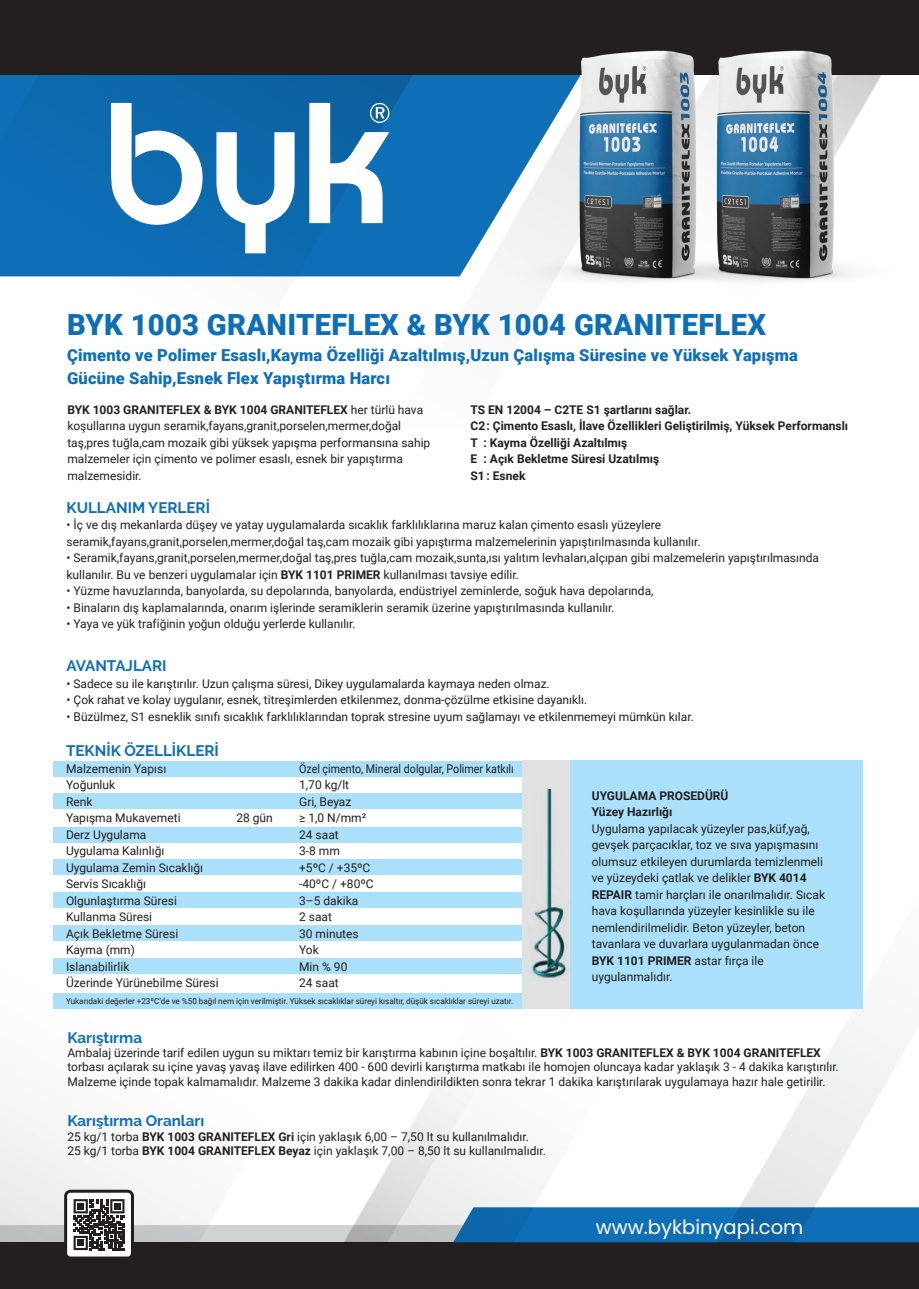
<style>
.page{position:relative;width:919px;height:1289px;background:#fff}
.page>*{position:absolute;margin:0;border:0;box-sizing:border-box;transform-origin:0 0}
.t1{font:900 29.1px "Roboto";letter-spacing:.01em;color:#0e6fb7}
.t2{font:19.5px "Poppins";color:#fff}
.t3{font:900 16.5px/22.5px "Roboto";letter-spacing:.01em;color:#0e6fb7}
.t4{font:700 15.15px "Raleway";color:#0e6fb7}
.t5{font:12px/16.5px "Roboto";color:#231f20}
.t6{font:700 12px/16.5px "Roboto";color:#231f20}
.t7{font:12px "Roboto";color:#231f20;scale:.89 1}
.t8{font:8.25px "Roboto";color:#231f20}
.s1{font-weight:700}
</style>
<div class="page">
<div style="left:0;top:1242px;width:918px;height:46px;background:#231f20"></div>
<svg style="left:636px;top:1207px;width:21px;height:35px"></svg>
<svg style="left:657px;top:1008px;width:261px;height:234px"></svg>
<svg style="left:310px;top:973px;width:326px;height:269px"></svg>
<svg style="left:0;top:940px;width:301px;height:302px"></svg>
<div style="left:0;top:0;width:918px;height:75px;background:#231f20"></div>
<div style="left:415px;top:75px;width:79px;height:202px;background:#0e6fb7"></div>
<svg style="left:0;top:75px;width:415px;height:202px;background:#0e6bb0"></svg>
<svg style="left:111px;top:103px;width:91px;height:122px"></svg>
<svg style="left:216px;top:132px;width:78px;height:121px"></svg>
<svg style="left:309px;top:103px;width:80px;height:120px"></svg>
<svg style="left:64px;top:1189px;width:70px;height:68px"></svg>
<img style="left:494px;top:52px;width:138px;height:244px">
<img style="left:632px;top:50px;width:250px;height:232px">
<div style="left:569px;top:760px;width:294px;height:248px;background:#aae0f9"></div>
<div style="left:53px;top:760px;width:469px;height:16px;background:#aae0f9"></div>
<div style="left:53px;top:793px;width:469px;height:16px;background:#aae0f9"></div>
<div style="left:53px;top:827px;width:469px;height:16px;background:#aae0f9"></div>
<div style="left:53px;top:859px;width:469px;height:16px;background:#aae0f9"></div>
<div style="left:53px;top:892px;width:469px;height:16px;background:#aae0f9"></div>
<div style="left:53px;top:925px;width:469px;height:15px;background:#aae0f9"></div>
<div style="left:53px;top:958px;width:469px;height:15px;background:#aae0f9"></div>
<div style="left:53px;top:992px;width:469px;height:16px;background:#aae0f9"></div>
<div style="left:522px;top:760px;width:47px;height:248px;background:#e0e2e1"></div>
<img style="left:531px;top:789px;width:35px;height:189px">
<h1 class="t1" style="left:67px;top:304px;width:700px">BYK 1003 GRANITEFLEX &amp; BYK 1004 GRANITEFLEX</h1>
<h3 class="t3" style="left:67px;top:343px;width:732px">Çimento ve Polimer Esaslı,Kayma Özelliği Azaltılmış,Uzun Çalışma Süresine ve Yüksek Yapışma<br>Gücüne Sahip,Esnek Flex Yapıştırma Harcı</h3>
<p class="t5" style="left:67px;top:401px;width:364px"><span class="s1">BYK 1003 GRANITEFLEX &amp; BYK 1004 GRANITEFLEX</span> her türlü hava koşullarına uygun seramik,fayans,granit,porselen,mermer,doğal taş,pres tuğla,cam mozaik gibi yüksek yapışma performansına sahip malzemeler için çimento ve polimer esaslı, esnek bir yapıştırma malzemesidir.</p>
<p class="t6" style="left:470px;top:401px;width:379px">TS EN 12004 – C2TE S1 şartlarını sağlar.<br>C2 : Çimento Esaslı, İlave Özellikleri Geliştirilmiş, Yüksek Performanslı T : Kayma Özelliği Azaltılmış<br>E : Açık Bekletme Süresi Uzatılmış<br>S1 : Esnek</p>
<p class="t4" style="left:66px;top:499px;width:145px">KULLANIM YERLERİ</p>
<p class="t5" style="left:66px;top:516px;width:635px">• İç ve dış mekanlarda düşey ve yatay uygulamalarda sıcaklık farklılıklarına maruz kalan çimento esaslı yüzeylere seramik,fayans,granit,porselen,mermer,doğal taş,cam mozaik gibi yapıştırma malzemelerinin yapıştırılmasında kullanılır.</p>
<p class="t5" style="left:66px;top:549px;width:754px">• Seramik,fayans,granit,porselen,mermer,doğal taş,pres tuğla,cam mozaik,sunta,ısı yalıtım levhaları,alçıpan gibi malzemelerin yapıştırılmasında kullanılır. Bu ve benzeri uygulamalar için <span class="s1">BYK 1101 PRIMER</span> kullanılması tavsiye edilir.</p>
<p class="t5" style="left:66px;top:582px;width:588px">• Yüzme havuzlarında, banyolarda, su depolarında, banyolarda, endüstriyel zeminlerde, soğuk hava depolarında,</p>
<p class="t5" style="left:66px;top:599px;width:549px">• Binaların dış kaplamalarında, onarım işlerinde seramiklerin seramik üzerine yapıştırılmasında kullanılır.</p>
<p class="t5" style="left:66px;top:615px;width:291px">• Yaya ve yük trafiğinin yoğun olduğu yerlerde kullanılır.</p>
<p class="t4" style="left:66px;top:657px;width:102px">AVANTAJLARI</p>
<p class="t5" style="left:66px;top:674px;width:485px">• Sadece su ile karıştırılır. Uzun çalışma süresi, Dikey uygulamalarda kaymaya neden olmaz.</p>
<p class="t5" style="left:66px;top:691px;width:522px">• Çok rahat ve kolay uygulanır, esnek, titreşimlerden etkilenmez, donma-çözülme etkisine dayanıklı.</p>
<p class="t5" style="left:66px;top:707px;width:628px">• Büzülmez, S1 esneklik sınıfı sıcaklık farklılıklarından toprak stresine uyum sağlamayı ve etkilenmemeyi mümkün kılar.</p>
<p class="t4" style="left:66px;top:742px;width:154px">TEKNİK ÖZELLİKLERİ</p>
<p class="t5" style="left:66px;top:759px;width:102px">Malzemenin Yapısı</p>
<p class="t7" style="left:299px;top:760px;width:243px">Özel çimento, Mineral dolgular, Polimer katkılı</p>
<p class="t5" style="left:66px;top:776px;width:51px">Yoğunluk</p>
<p class="t5" style="left:299px;top:776px;width:52px">1,70 kg/lt</p>
<p class="t5" style="left:66px;top:792px;width:28px">Renk</p>
<p class="t5" style="left:299px;top:792px;width:54px">Gri, Beyaz</p>
<p class="t5" style="left:66px;top:809px;width:116px">Yapışma Mukavemeti</p>
<p class="t5" style="left:236px;top:809px;width:38px">28 gün</p>
<p class="t5" style="left:299px;top:809px;width:68px">≥ 1,0 N/mm²</p>
<p class="t5" style="left:66px;top:825px;width:82px">Derz Uygulama</p>
<p class="t5" style="left:299px;top:825px;width:41px">24 saat</p>
<p class="t5" style="left:66px;top:842px;width:100px">Uygulama Kalınlığı</p>
<p class="t5" style="left:299px;top:842px;width:42px">3-8 mm</p>
<p class="t5" style="left:66px;top:858px;width:139px">Uygulama Zemin Sıcaklığı</p>
<p class="t5" style="left:299px;top:858px;width:73px">+5ºC / +35ºC</p>
<p class="t5" style="left:66px;top:875px;width:82px">Servis Sıcaklığı</p>
<p class="t5" style="left:299px;top:875px;width:76px">-40ºC / +80ºC</p>
<p class="t5" style="left:66px;top:891px;width:112px">Olgunlaştırma Süresi</p>
<p class="t5" style="left:299px;top:891px;width:61px">3–5 dakika</p>
<p class="t5" style="left:66px;top:908px;width:88px">Kullanma Süresi</p>
<p class="t5" style="left:299px;top:908px;width:34px">2 saat</p>
<p class="t5" style="left:66px;top:924px;width:114px">Açık Bekletme Süresi</p>
<p class="t5" style="left:299px;top:924px;width:61px">30 minutes</p>
<p class="t5" style="left:66px;top:941px;width:70px">Kayma (mm)</p>
<p class="t5" style="left:299px;top:941px;width:21px">Yok</p>
<p class="t5" style="left:66px;top:957px;width:65px">Islanabilirlik</p>
<p class="t5" style="left:299px;top:957px;width:50px">Min % 90</p>
<p class="t5" style="left:66px;top:974px;width:154px">Üzerinde Yürünebilme Süresi</p>
<p class="t5" style="left:299px;top:974px;width:41px">24 saat</p>
<p class="t8" style="left:66px;top:995px;width:448px">Yukarıdaki değerler +23ºC’de ve %50 bağıl nem için verilmiştir. Yüksek sıcaklıklar süreyi kısaltır, düşük sıcaklıklar süreyi uzatır.</p>
<p class="t6" style="left:591px;top:786px;width:138px">UYGULAMA PROSEDÜRÜ<br>Yüzey Hazırlığı</p>
<p class="t5" style="left:591px;top:819px;width:235px">Uygulama yapılacak yüzeyler pas,küf,yağ, gevşek parçacıklar, toz ve sıva yapışmasını olumsuz etkileyen durumlarda temizlenmeli ve yüzeydeki çatlak ve delikler <span class="s1">BYK 4014<br>REPAIR</span> tamir harçları ile onarılmalıdır. Sıcak hava koşullarında yüzeyler kesinlikle su ile nemlendirilmelidir. Beton yüzeyler, beton tavanlara ve duvarlara uygulanmadan önce <span class="s1">BYK 1101 PRIMER</span> astar fırça ile uygulanmalıdır.</p>
<p class="t4" style="left:67px;top:1028px;width:76px">Karıştırma</p>
<p class="t5" style="left:67px;top:1044px;width:772px;line-height:14.4px">Ambalaj üzerinde tarif edilen uygun su miktarı temiz bir karıştırma kabının içine boşaltılır. <span class="s1">BYK 1003 GRANITEFLEX &amp; BYK 1004 GRANITEFLEX </span>torbası açılarak su içine yavaş yavaş ilave edilirken 400 - 600 devirli karıştırma matkabı ile homojen oluncaya kadar yaklaşık 3 - 4 dakika karıştırılır.<br>Malzeme içinde topak kalmamalıdır. Malzeme 3 dakika kadar dinlendirildikten sonra tekrar 1 dakika karıştırılarak uygulamaya hazır hale getirilir.</p>
<p class="t4" style="left:67px;top:1112px;width:138px">Karıştırma Oranları</p>
<p class="t5" style="left:67px;top:1128px;width:480px;line-height:14.4px">25 kg/1 torba <span class="s1">BYK 1003 GRANITEFLEX Gri</span> için yaklaşık 6,00 – 7,50 lt su kullanılmalıdır.<br>25 kg/1 torba <span class="s1">BYK 1004 GRANITEFLEX Beyaz</span> için yaklaşık 7,00 – 8,50 lt su kullanılmalıdır.</p>
<h2 class="t2" style="left:595px;top:1215px;width:209px">www.bykbinyapi.com</h2>
</div>
